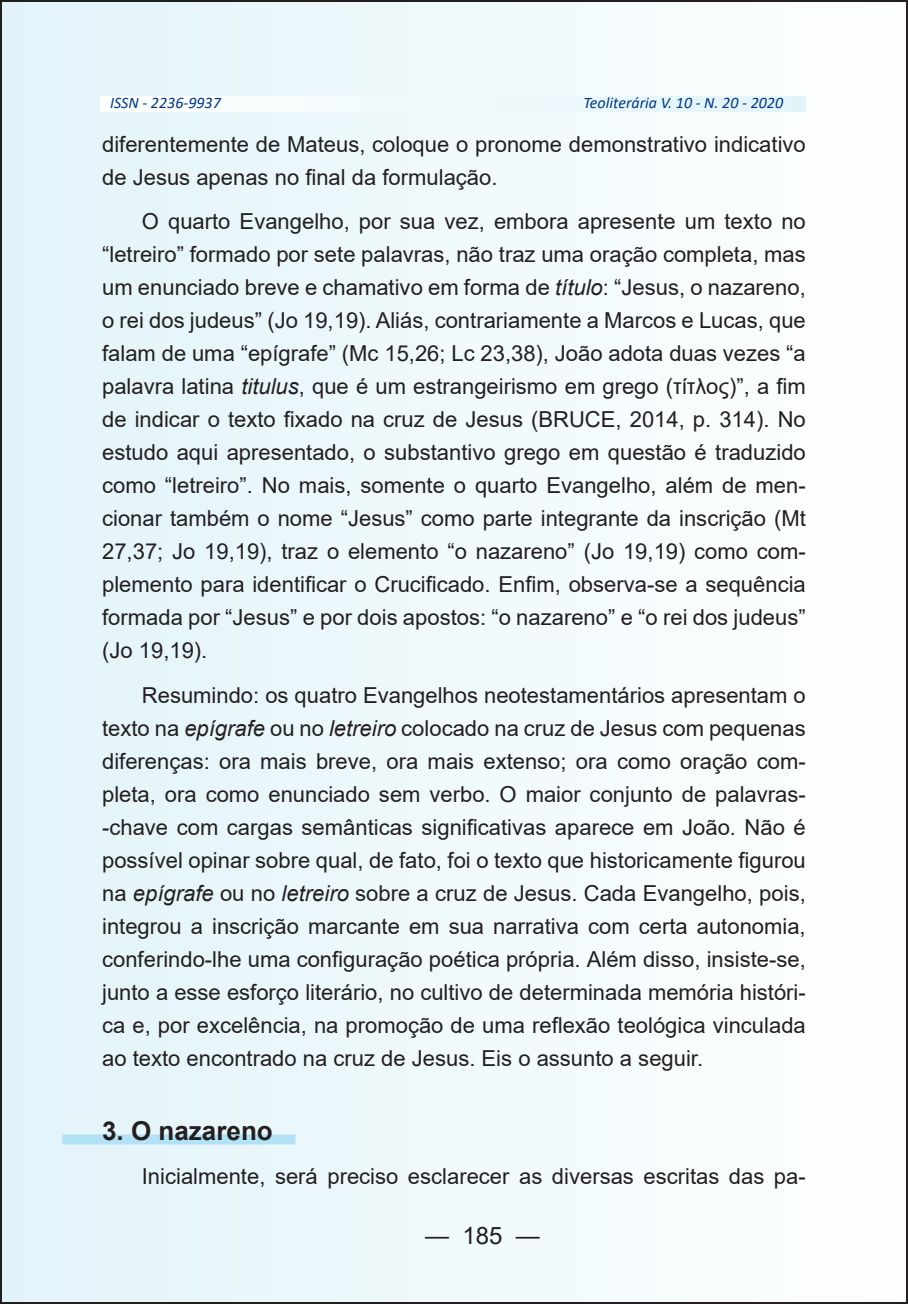
<style>
.page{position:relative;width:908px;height:1304px;background:#fff}
.page>*{position:absolute;margin:0;border:0;box-sizing:border-box;transform-origin:0 0}
.t1{font:700 26px "Arial";color:#231f20}
.t2{font:24px "Arial";color:#231f20}
.t3{font:22px/33px "Arial";color:#231f20;text-align:justify}
.t4{font:italic 16px "Calibri";color:#003882}
.s1{font-style:italic}
</style>
<div class="page">
<div style="left:1px;top:1px;width:905px;height:1302px;background:linear-gradient(to right,#e2f4fa,#fefefe)"></div>
<svg style="left:100px;top:96px;width:705px;height:15px"></svg>
<div style="left:62px;top:1134px;width:233px;height:10px;background:#b3e2f6"></div>
<p class="t4" style="left:110px;top:92px;width:112px">ISSN - 2236-9937</p>
<p class="t4" style="left:583px;top:92px;width:201px">Teoliterária V. 10 - N. 20 - 2020</p>
<p class="t3" style="left:102px;top:128px;width:704px">diferentemente de Mateus, coloque o pronome demonstrativo indicativo de Jesus apenas no final da formulação.</p>
<p class="t3" style="left:102px;top:205px;width:705px;text-indent:40px">O quarto Evangelho, por sua vez, embora apresente um texto no “letreiro” formado por sete palavras, não traz uma oração completa, mas um enunciado breve e chamativo em forma de <span class="s1">título</span>: “Jesus, o nazareno, o rei dos judeus” (Jo 19,19). Aliás, contrariamente a Marcos e Lucas, que falam de uma “epígrafe” (Mc 15,26; Lc 23,38), João adota duas vezes “a palavra latina <span class="s1">titulus</span>, que é um estrangeirismo em grego (τίτλος)”, a fim de indicar o texto fixado na cruz de Jesus (BRUCE, 2014, p. 314). No estudo aqui apresentado, o substantivo grego em questão é traduzido como “letreiro”. No mais, somente o quarto Evangelho, além de men&shy;cionar também o nome “Jesus” como parte integrante da inscrição (Mt 27,37; Jo 19,19), traz o elemento “o nazareno” (Jo 19,19) como com&shy;plemento para identificar o Crucificado. Enfim, observa-se a sequência formada por “Jesus” e por dois apostos: “o nazareno” e “o rei dos judeus” (Jo 19,19).</p>
<p class="t3" style="left:102px;top:678px;width:705px;text-indent:40px">Resumindo: os quatro Evangelhos neotestamentários apresentam o texto na <span class="s1">epígrafe</span> ou no <span class="s1">letreiro</span> colocado na cruz de Jesus com pequenas diferenças: ora mais breve, ora mais extenso; ora como oração com&shy;pleta, ora como enunciado sem verbo. O maior conjunto de palavras--chave com cargas semânticas significativas aparece em João. Não é possível opinar sobre qual, de fato, foi o texto que historicamente figurou na <span class="s1">epígrafe</span> ou no <span class="s1">letreiro</span> sobre a cruz de Jesus. Cada Evangelho, pois, integrou a inscrição marcante em sua narrativa com certa autonomia, conferindo-lhe uma configuração poética própria. Além disso, insiste-se, junto a esse esforço literário, no cultivo de determinada memória históri&shy;ca e, por excelência, na promoção de uma reflexão teológica vinculada ao texto encontrado na cruz de Jesus. Eis o assunto a seguir.</p>
<p class="t1" style="left:102px;top:1113px;width:172px">3. O nazareno</p>
<p class="t3" style="left:142px;top:1160px;width:665px">Inicialmente, será preciso esclarecer as diversas escritas das pa-</p>
<p class="t2" style="left:425px;top:1218px;width:116px">— 185 —</p>
</div>
